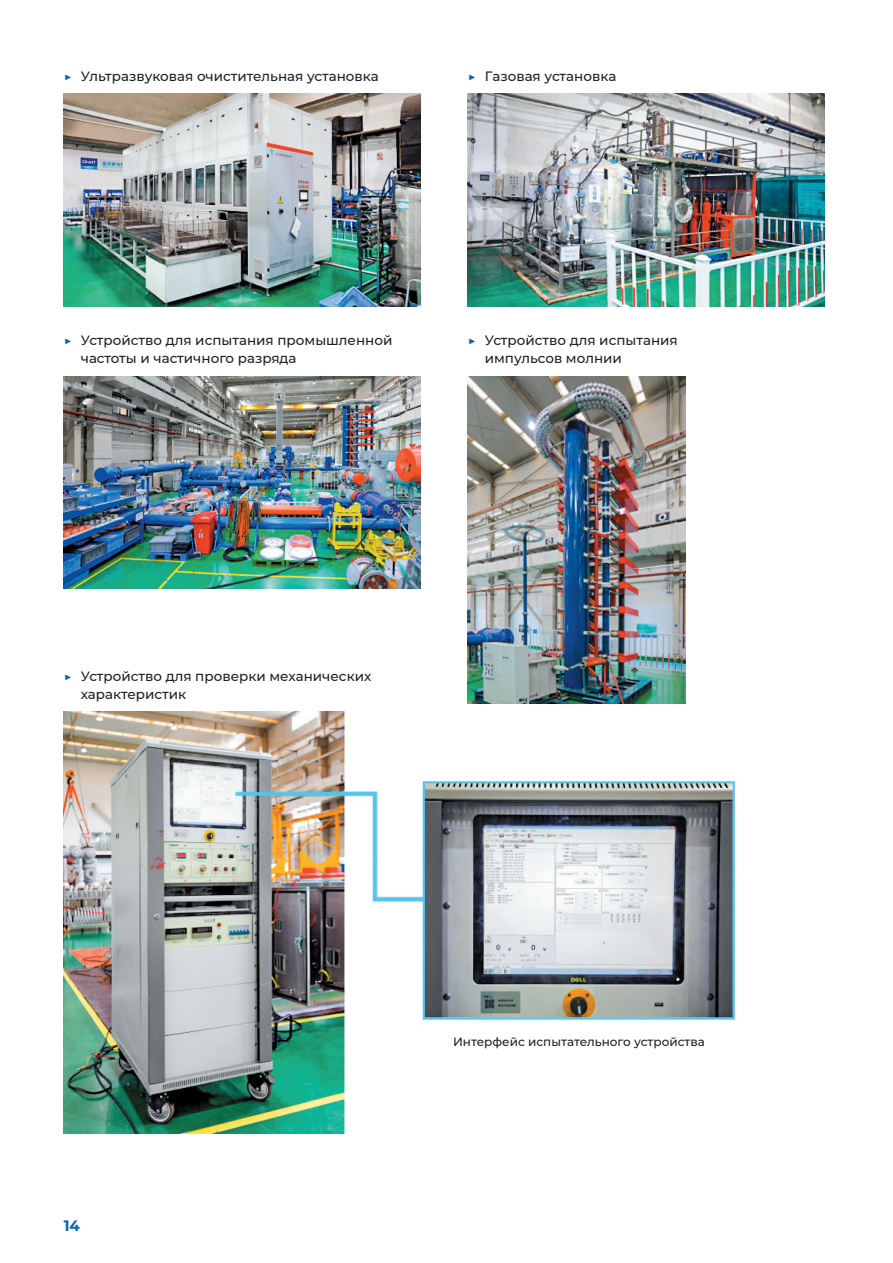
<style>
.page{position:relative;width:893px;height:1263px;background:#fff}
.page>*{position:absolute;margin:0;border:0;box-sizing:border-box;transform-origin:0 0}
.t1{font:700 15px "Montserrat";color:#0166b3}
.t2{font:500 13.5px/18px "Montserrat";color:#231f20}
.t3{font:500 12px "Montserrat";color:#231f20}
.s1{color:#0166b3}
</style>
<div class="page">
<img style="left:64px;top:94px;width:357px;height:212px">
<img style="left:468px;top:94px;width:357px;height:212px">
<img style="left:64px;top:376px;width:357px;height:213px">
<img style="left:468px;top:376px;width:218px;height:327px">
<img style="left:64px;top:712px;width:670px;height:421px">
<p class="t2" style="left:64px;top:67px;width:316px"><span class="s1">▶</span> Ультразвуковая очистительная установка</p>
<p class="t2" style="left:468px;top:67px;width:150px"><span class="s1">▶</span> Газовая установка</p>
<p class="t2" style="left:81px;top:331px;width:313px;text-indent:-17px"><span class="s1">▶</span> Устройство для испытания промышленной частоты и частичного разряда</p>
<p class="t2" style="left:485px;top:331px;width:195px;text-indent:-17px"><span class="s1">▶</span> Устройство для испытания импульсов молнии</p>
<p class="t2" style="left:81px;top:667px;width:292px;text-indent:-17px"><span class="s1">▶</span> Устройство для проверки механических характеристик</p>
<p class="t1" style="left:64px;top:1214px;width:18px">14</p>
<p class="t3" style="left:453px;top:1033px;width:253px">Интерфейс испытательного устройства</p>
</div>
